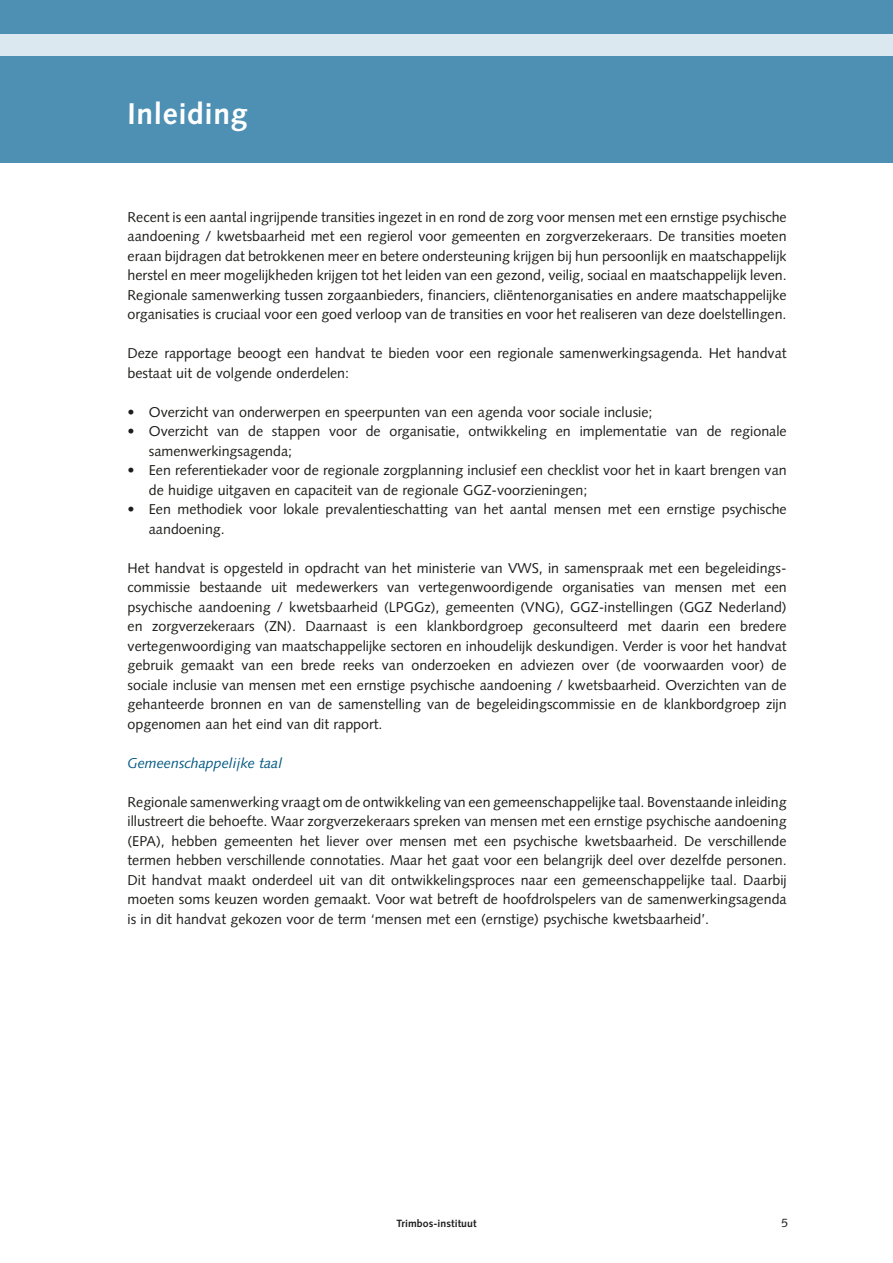
<style>
.page{position:relative;width:893px;height:1263px;background:#fff}
.page>*{position:absolute;margin:0;border:0;box-sizing:border-box;transform-origin:0 0}
._00-KOP_1{font:700 30px "Syntax LT Std";letter-spacing:.02em;color:#fff}
._04-BROOD{font:14.25px/19.5px "Syntax LT Std";color:#1d1d1b}
._04-BROOD_italic{font:italic 14.25px "Syntax LT Std";color:#005781}
.t1{font:12px "Syntax LT Std";color:#1d1d1b}
.t2{font:700 10.5px "Syntax LT Std";letter-spacing:.005em;color:#1d1d1b}
</style>
<div class="page">
<div style="left:0;top:0;width:893px;height:163px;background:#4e90b3"></div>
<div style="left:0;top:34px;width:893px;height:21px;background:#dbe8ef"></div>
<p class="_00-KOP_1" style="left:128px;top:96px;width:121px">Inleiding</p>
<p class="_04-BROOD" style="left:128px;top:207px;width:661px;text-align:justify">Recent is een aantal ingrijpende transities ingezet in en rond de zorg voor mensen met een ernstige psychische aandoening / kwetsbaarheid met een regierol voor gemeenten en zorgverzekeraars. De transities moeten eraan bijdragen dat betrokkenen meer en betere ondersteuning krijgen bij hun persoonlijk en maatschappelijk herstel en meer mogelijkheden krijgen tot het leiden van een gezond, veilig, sociaal en maatschappelijk leven.<br>Regionale samenwerking tussen zorgaanbieders, financiers, cliëntenorganisaties en andere maatschappelijke organisaties is cruciaal voor een goed verloop van de transities en voor het realiseren van deze doelstellingen.</p>
<p class="_04-BROOD" style="left:128px;top:343px;width:660px">Deze rapportage beoogt een handvat te bieden voor een regionale samenwerkingsagenda. Het handvat bestaat uit de volgende onderdelen:</p>
<p class="_04-BROOD" style="left:128px;top:402px;width:526px">• Overzicht van onderwerpen en speerpunten van een agenda voor sociale inclusie;</p>
<p class="_04-BROOD" style="left:149px;top:421px;width:639px;text-indent:-21px">• Overzicht van de stappen voor de organisatie, ontwikkeling en implementatie van de regionale samenwerkingsagenda;</p>
<p class="_04-BROOD" style="left:149px;top:460px;width:639px;text-indent:-21px">• Een referentiekader voor de regionale zorgplanning inclusief een checklist voor het in kaart brengen van de huidige uitgaven en capaciteit van de regionale GGZ-voorzieningen;</p>
<p class="_04-BROOD" style="left:149px;top:499px;width:639px;text-indent:-21px">• Een methodiek voor lokale prevalentieschatting van het aantal mensen met een ernstige psychische aandoening.</p>
<p class="_04-BROOD" style="left:128px;top:558px;width:661px;text-align:justify">Het handvat is opgesteld in opdracht van het ministerie van VWS, in samenspraak met een begeleidings&shy;commissie bestaande uit medewerkers van vertegenwoordigende organisaties van mensen met een psychische aandoening / kwetsbaarheid (LPGGz), gemeenten (VNG), GGZ-instellingen (GGZ Nederland) en zorgverzekeraars (ZN). Daarnaast is een klankbordgroep geconsulteerd met daarin een bredere vertegenwoordiging van maatschappelijke sectoren en inhoudelijk deskundigen. Verder is voor het handvat gebruik gemaakt van een brede reeks van onderzoeken en adviezen over (de voorwaarden voor) de sociale inclusie van mensen met een ernstige psychische aandoening / kwetsbaarheid. Overzichten van de gehanteerde bronnen en van de samenstelling van de begeleidingscommissie en de klankbordgroep zijn opgenomen aan het eind van dit rapport.</p>
<p class="_04-BROOD_italic" style="left:128px;top:754px;width:156px">Gemeenschappelijke taal</p>
<p class="_04-BROOD" style="left:128px;top:792px;width:661px;text-align:justify">Regionale samenwerking vraagt om de ontwikkeling van een gemeenschappelijke taal. Bovenstaande inleiding illustreert die behoefte. Waar zorgverzekeraars spreken van mensen met een ernstige psychische aandoening (EPA), hebben gemeenten het liever over mensen met een psychische kwetsbaarheid. De verschillende termen hebben verschillende connotaties. Maar het gaat voor een belangrijk deel over dezelfde personen.<br>Dit handvat maakt onderdeel uit van dit ontwikkelingsproces naar een gemeenschappelijke taal. Daarbij moeten soms keuzen worden gemaakt. Voor wat betreft de hoofdrolspelers van de samenwerkingsagenda is in dit handvat gekozen voor de term ‘mensen met een (ernstige) psychische kwetsbaarheid’.</p>
<p class="t2" style="left:396px;top:1218px;width:82px">Trimbos-instituut</p>
<p class="t1" style="left:781px;top:1216px;width:8px">5</p>
</div>
